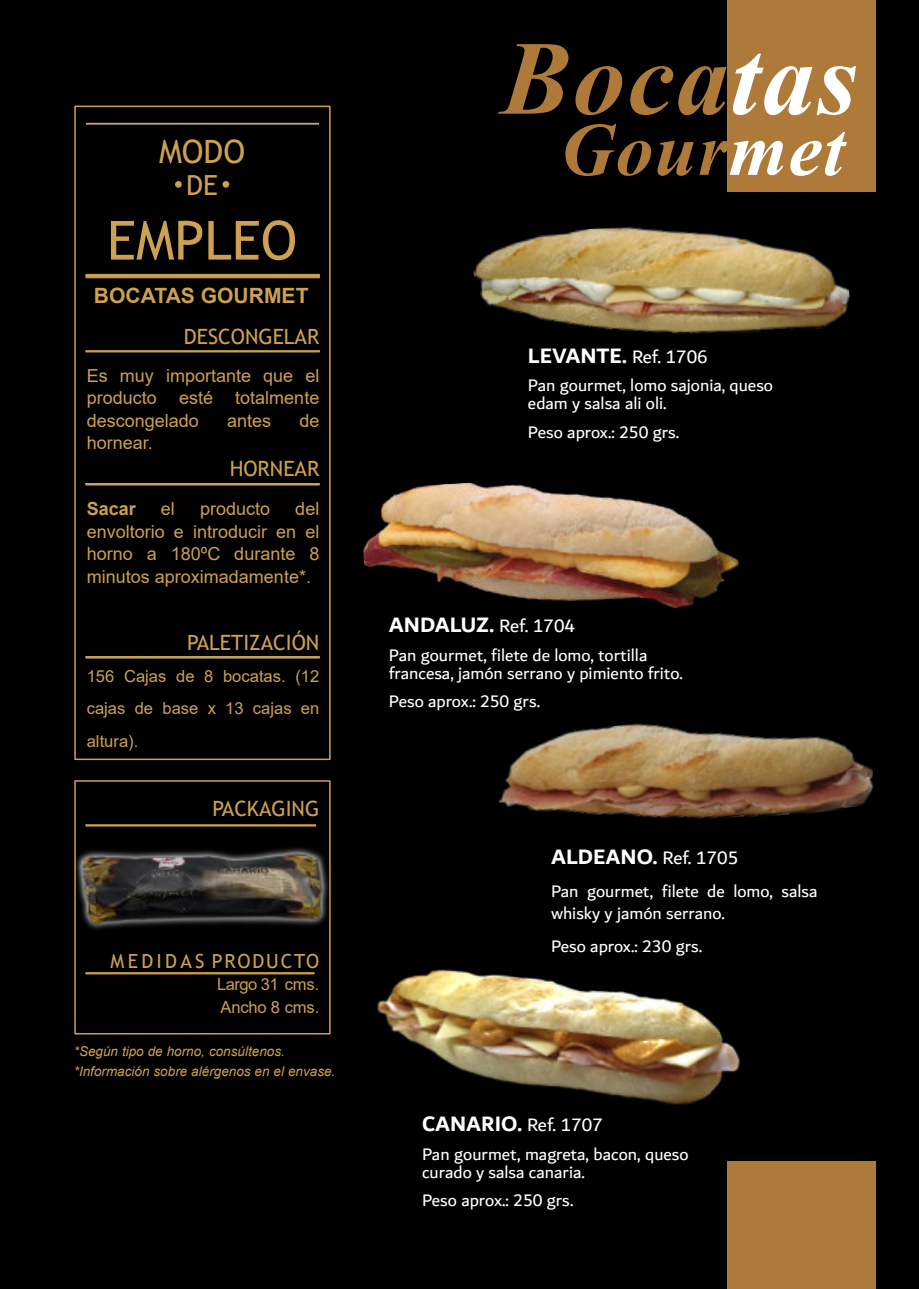
<style>
.page{position:relative;width:919px;height:1289px;background:#fff}
.page>*{position:absolute;margin:0;border:0;box-sizing:border-box;transform-origin:0 0}
.t1{font:italic 700 105px "Times New Roman";letter-spacing:.02em;color:#ad7a39}
.t2{font:italic 700 75px "Times New Roman";letter-spacing:.02em;color:#ad7a39}
.t3{font:54px "Trebuchet MS";color:#cea051}
.t4{font:32.25px "Trebuchet MS";color:#cea051}
.t5{font:27.75px "Trebuchet MS";color:#cea051}
.t6{font:700 22.5px "Dubai";color:#fff}
.t7{font:21px "Trebuchet MS";color:#cea051}
.t8{font:700 21px "Arial";color:#cea051}
.t9{font:19.5px "Trebuchet MS";letter-spacing:.095em;color:#cea051}
.t10{font:18px/18px "Dubai";color:#fff}
.t11{font:18px/22.5px "Arial";color:#cea051;text-align:justify}
.t12{font:700 18px "Arial";color:#cea051}
.t13{font:16.5px/32.2px "Arial";color:#cea051}
.t14{font:italic 13.5px/20.2px "Arial";color:#cea051}
.s1{color:#fff}
.s2{font-weight:400;font-size:19.5px}
</style>
<div class="page">
<div style="left:0;top:0;width:918px;height:1288px;background:#000"></div>
<div style="left:727px;top:0;width:149px;height:191px;background:#ad7a39"></div>
<div style="left:727px;top:1161px;width:149px;height:127px;background:#ad7a39"></div>
<div style="left:74px;top:106px;width:256px;height:654px;border:2px solid #cea051"></div>
<div style="left:86px;top:350px;width:233px;height:2px;background:#cea051;border:1px solid #cea051"></div>
<hr style="left:86px;top:483px;width:233px;height:2px;background:#cea051">
<hr style="left:86px;top:656px;width:233px;height:2px;background:#cea051">
<div style="left:74px;top:780px;width:256px;height:254px;border:2px solid #cea051"></div>
<div style="left:86px;top:824px;width:230px;height:2px;background:#cea051;border:1px solid #cea051"></div>
<div style="left:86px;top:972px;width:228px;height:2px;background:#cea051;border:1px solid #cea051"></div>
<img style="left:473px;top:227px;width:377px;height:107px">
<img style="left:499px;top:723px;width:375px;height:96px">
<img style="left:363px;top:482px;width:376px;height:126px">
<img style="left:74px;top:846px;width:256px;height:87px">
<img style="left:81px;top:853px;width:243px;height:72px">
<img style="left:376px;top:969px;width:364px;height:136px">
<svg style="left:86px;top:274px;width:233px;height:4px"></svg>
<hr style="left:86px;top:123px;width:233px;height:1px;background:#cea051">
<svg style="left:222px;top:181px;width:7px;height:7px"></svg>
<svg style="left:175px;top:181px;width:7px;height:7px"></svg>
<h3 class="t4" style="left:159px;top:139px;width:88px">MODO</h3>
<h3 class="t5" style="left:186px;top:175px;width:33px">DE</h3>
<h3 class="t3" style="left:107px;top:220px;width:192px">EMPLEO</h3>
<p class="t8" style="left:94px;top:288px;width:216px">BOCATAS GOURMET</p>
<p class="t7" style="left:184px;top:328px;width:137px">DESCONGELAR</p>
<p class="t11" style="left:87px;top:366px;width:234px">Es muy importante que el producto esté totalmente descongelado</p>
<p class="t11" style="left:227px;top:411px;width:46px">antes</p>
<p class="t11" style="left:299px;top:411px;width:22px">de</p>
<p class="t11" style="left:87px;top:433px;width:68px">hornear.</p>
<p class="t7" style="left:230px;top:460px;width:91px">HORNEAR</p>
<p class="t12" style="left:87px;top:502px;width:51px">Sacar</p>
<p class="t11" style="left:161px;top:499px;width:16px">el</p>
<p class="t11" style="left:200px;top:499px;width:72px">producto</p>
<p class="t11" style="left:87px;top:499px;width:234px;text-indent:208px">del envoltorio e introducir en el horno a 180ºC durante 8 minutos aproximadamente*.</p>
<p class="t7" style="left:187px;top:634px;width:133px">PALETIZACIÓN</p>
<p class="t13" style="left:87px;top:661px;width:234px;text-align:justify">156 Cajas de 8 bocatas. (12 cajas de base x 13 cajas en altura).</p>
<p class="t7" style="left:212px;top:801px;width:108px">PACKAGING</p>
<p class="t9" style="left:111px;top:953px;width:210px">M E DIDA S PRODUCTO</p>
<p class="t13" style="left:217px;top:974px;width:104px;line-height:22.5px">Largo 31 cms.<br>Ancho 8 cms.</p>
<p class="t14" style="left:74px;top:1042px;width:263px">*Según tipo de horno, consúltenos. *Información sobre alérgenos en el envase.</p>
<h1 class="t1" style="left:500px;top:43px;width:358px">Boca<span class="s1">tas</span></h1>
<h2 class="t2" style="left:560px;top:124px;width:286px">Gour<span class="s1">met</span></h2>
<p class="t6" style="left:528px;top:346px;width:181px">LEVANTE. <span class="s2">Ref. 1706</span></p>
<p class="t10" style="left:528px;top:378px;width:246px">Pan gourmet, lomo sajonia, queso edam y salsa ali oli.</p>
<p class="t10" style="left:528px;top:424px;width:153px">Peso aprox.: 250 grs.</p>
<p class="t6" style="left:389px;top:615px;width:188px">ANDALUZ. <span class="s2">Ref. 1704</span></p>
<p class="t10" style="left:389px;top:647px;width:295px">Pan gourmet, filete de lomo, tortilla francesa, jamón serrano y pimiento frito.</p>
<p class="t10" style="left:389px;top:693px;width:153px">Peso aprox.: 250 grs.</p>
<p class="t6" style="left:551px;top:846px;width:189px">ALDEANO. <span class="s2">Ref. 1705</span></p>
<p class="t10" style="left:551px;top:880px;width:268px;line-height:22.5px">Pan gourmet, filete de lomo, salsa whisky y jamón serrano.</p>
<p class="t10" style="left:551px;top:938px;width:153px">Peso aprox.: 230 grs.</p>
<p class="t6" style="left:422px;top:1114px;width:182px">CANARIO. <span class="s2">Ref. 1707</span></p>
<p class="t10" style="left:422px;top:1146px;width:268px">Pan gourmet, magreta, bacon, queso curado y salsa canaria.</p>
<p class="t10" style="left:422px;top:1192px;width:153px">Peso aprox.: 250 grs.</p>
</div>
